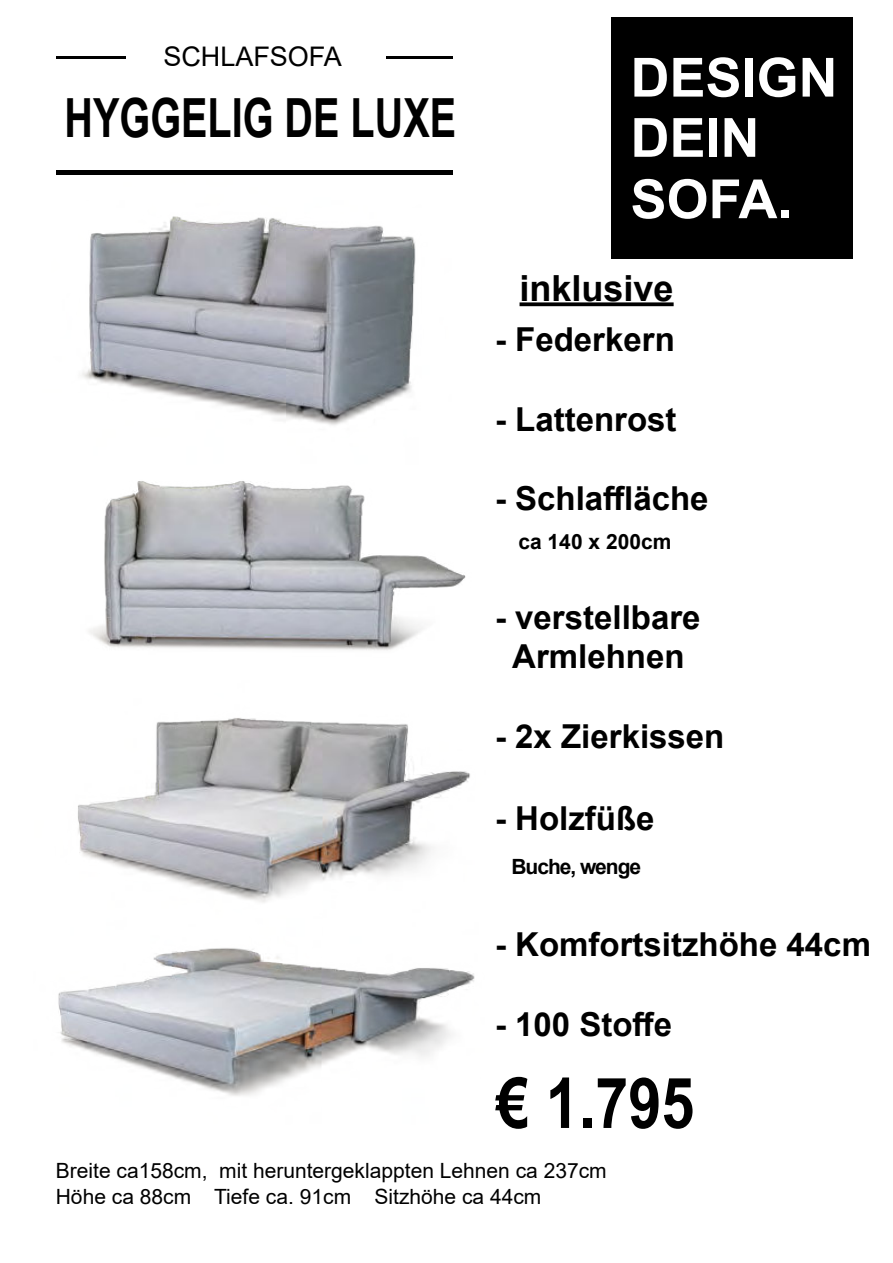
<style>
.page{position:relative;width:893px;height:1263px;background:#fff}
.page>*{position:absolute;margin:0;border:0;box-sizing:border-box;transform-origin:0 0}
.t1{font:700 70.2px "Arial";color:#000;scale:.85 1}
.t2{font:700 54px/60.8px "Arial";color:#fff}
.t3{font:700 54px "Arial";color:#000;scale:.73 1}
.t4{font:700 36px "Arial";color:#000}
.t5{font:700 33px/39.6px "Arial";color:#000;text-align:center}
.t6{font:27px "Arial";color:#000}
.t7{font:21px/25.2px "Arial";color:#000}
.t8{font:700 21px "Arial";color:#000}
.t9{font:700 21px "Arial";letter-spacing:-.05em;color:#000}
</style>
<div class="page">
<div style="left:56px;top:56px;width:397px;height:118px;background:#000"></div>
<div style="left:36px;top:60px;width:434px;height:110px;background:#fff"></div>
<div style="left:126px;top:19px;width:260px;height:109px;background:#fff"></div>
<svg style="left:528px;top:302px;width:146px;height:4px"></svg>
<img style="left:78px;top:718px;width:392px;height:119px">
<img style="left:82px;top:216px;width:446px;height:192px">
<img style="left:58px;top:837px;width:417px;height:259px">
<img style="left:89px;top:408px;width:377px;height:242px">
<div style="left:612px;top:17px;width:241px;height:242px;background:#000"></div>
<p class="t6" style="left:163px;top:47px;width:180px">SCHLAFSOFA</p>
<h2 class="t3" style="left:65px;top:97px;width:538px">HYGGELIG DE LUXE</h2>
<h2 class="t2" style="left:630px;top:52px;width:209px">DESIGN<br>DEIN<br>SOFA.</h2>
<p class="t4" style="left:520px;top:274px;width:156px">inklusive</p>
<p class="t5" style="left:495px;top:323px;width:181px">- Federkern</p>
<p class="t5" style="left:495px;top:402px;width:183px">- Lattenrost</p>
<p class="t5" style="left:495px;top:479px;width:215px">- Schlaffläche</p>
<p class="t8" style="left:518px;top:534px;width:154px">ca 140 x 200cm</p>
<p class="t5" style="left:495px;top:600px;width:207px">- verstellbare<br>Armlehnen</p>
<p class="t5" style="left:495px;top:719px;width:231px">- 2x Zierkissen</p>
<p class="t5" style="left:495px;top:802px;width:161px">- Holzfüße</p>
<p class="t9" style="left:511px;top:858px;width:131px">Buche, wenge</p>
<p class="t5" style="left:495px;top:928px;width:377px">- Komfortsitzhöhe 44cm</p>
<p class="t5" style="left:495px;top:1004px;width:179px">- 100 Stoffe</p>
<h1 class="t1" style="left:496px;top:1077px;width:235px">€ 1.795</h1>
<p class="t7" style="left:56px;top:1160px;width:552px">Breite ca158cm, mit heruntergeklappten Lehnen ca 237cm<br>Höhe ca 88cm Tiefe ca. 91cm Sitzhöhe ca 44cm</p>
</div>
